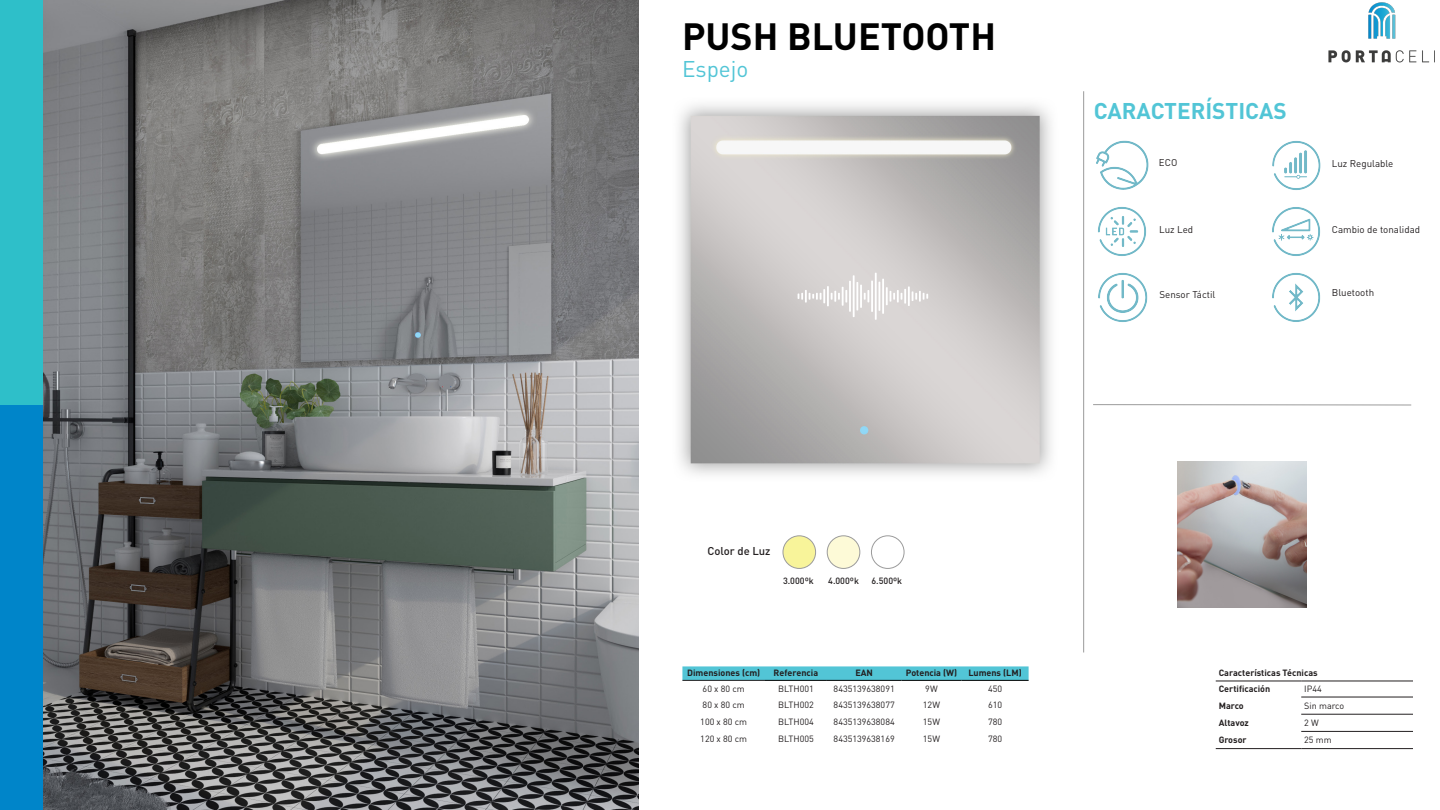
<style>
.page{position:relative;width:1440px;height:810px;background:#fff}
.page>*{position:absolute;margin:0;border:0;box-sizing:border-box;transform-origin:0 0}
.t1{font:700 37.5px "DIN Pro";color:#000}
.t2{font:700 22.5px "DIN Pro";color:#52c5d6}
.t3{font:22.5px "DIN Pro";color:#52c5d6}
.t4{font:500 11.25px "DIN Pro";color:#231f20}
.t5{font:9.75px "DIN Pro";color:#231f20}
.t6{font:9px "DIN Pro";color:#231f20}
.t7{font:700 9px "DIN Pro";color:#231f20}
.t8{font:500 9px "DIN Pro";color:#231f20}
</style>
<div class="page">
<img style="left:42px;top:0;width:597px;height:810px">
<div style="left:0;top:405px;width:42px;height:405px;background:#0085c9"></div>
<div style="left:0;top:0;width:42px;height:405px;background:#2ebfc9"></div>
<img style="left:679px;top:104px;width:372px;height:371px">
<svg style="left:682px;top:666px;width:347px;height:14px;background:#57c5d5"></svg>
<hr style="left:682px;top:680px;width:83px;height:1px;background:#231f20">
<hr style="left:765px;top:680px;width:62px;height:1px;background:#000">
<hr style="left:827px;top:680px;width:75px;height:1px;background:#000">
<hr style="left:902px;top:680px;width:60px;height:1px;background:#000">
<hr style="left:962px;top:680px;width:67px;height:1px;background:#000">
<img style="left:1096px;top:140px;width:52px;height:50px">
<img style="left:1177px;top:462px;width:129px;height:146px">
<img style="left:1098px;top:207px;width:49px;height:49px">
<img style="left:1098px;top:273px;width:50px;height:49px">
<img style="left:1272px;top:141px;width:49px;height:49px">
<hr style="left:1301px;top:748px;width:112px;height:1px;background:#231f20">
<hr style="left:1216px;top:748px;width:85px;height:1px;background:#231f20">
<hr style="left:1301px;top:697px;width:112px;height:1px;background:#231f20">
<hr style="left:1301px;top:714px;width:112px;height:1px;background:#231f20">
<hr style="left:1301px;top:731px;width:112px;height:1px;background:#231f20">
<hr style="left:1216px;top:681px;width:85px;height:1px;background:#231f20">
<hr style="left:1301px;top:681px;width:112px;height:1px;background:#231f20">
<hr style="left:1083px;top:91px;width:1px;height:561px;background:#9b9b9b">
<svg style="left:1093px;top:404px;width:319px;height:2px"></svg>
<img style="left:1272px;top:207px;width:49px;height:49px">
<img style="left:1272px;top:273px;width:49px;height:49px">
<svg style="left:798px;top:286px;width:49px;height:20px"></svg>
<hr style="left:849px;top:281px;width:2px;height:31px;background:#fff">
<svg style="left:853px;top:275px;width:5px;height:42px"></svg>
<hr style="left:860px;top:285px;width:2px;height:23px;background:#fff">
<svg style="left:864px;top:290px;width:5px;height:12px"></svg>
<hr style="left:871px;top:281px;width:2px;height:31px;background:#fff">
<hr style="left:875px;top:273px;width:2px;height:47px;background:#fff">
<svg style="left:879px;top:282px;width:1px;height:29px"></svg>
<hr style="left:882px;top:279px;width:2px;height:35px;background:#fff">
<svg style="left:886px;top:286px;width:42px;height:20px"></svg>
<div style="left:783px;top:536px;width:33px;height:32px;background:#f8f49a;border-radius:50%"></div>
<div style="left:783px;top:536px;width:33px;height:33px;border:1px solid #9b9b9b;border-radius:50%"></div>
<div style="left:827px;top:536px;width:33px;height:32px;background:#fdfad7;border-radius:50%"></div>
<div style="left:827px;top:536px;width:33px;height:33px;border:1px solid #9b9b9b;border-radius:50%"></div>
<div style="left:871px;top:536px;width:33px;height:33px;border:1px solid #9b9b9b;border-radius:50%"></div>
<img style="left:1328px;top:2px;width:107px;height:61px">
<p class="t1" style="left:682px;top:11px;width:315px">PUSH BLUETOOTH</p>
<p class="t3" style="left:682px;top:54px;width:68px">Espejo</p>
<p class="t2" style="left:1094px;top:95px;width:194px">CARACTERÍSTICAS</p>
<p class="t5" style="left:1159px;top:155px;width:20px">ECO</p>
<p class="t5" style="left:1332px;top:157px;width:63px">Luz Regulable</p>
<p class="t5" style="left:1159px;top:223px;width:36px">Luz Led</p>
<p class="t5" style="left:1332px;top:223px;width:90px">Cambio de tonalidad</p>
<p class="t5" style="left:1159px;top:287px;width:58px">Sensor Táctil</p>
<p class="t5" style="left:1332px;top:286px;width:44px">Bluetooth</p>
<p class="t4" style="left:707px;top:543px;width:65px">Color de Luz</p>
<p class="t8" style="left:783px;top:574px;width:32px">3.000ºk</p>
<p class="t8" style="left:828px;top:574px;width:32px">4.000ºk</p>
<p class="t8" style="left:871px;top:574px;width:32px">6.500ºk</p>
<p class="t7" style="left:687px;top:667px;width:75px">Dimensiones (cm)</p>
<p class="t7" style="left:774px;top:667px;width:46px">Referencia</p>
<p class="t7" style="left:855px;top:667px;width:19px">EAN</p>
<p class="t7" style="left:906px;top:667px;width:53px">Potencia (W)</p>
<p class="t7" style="left:968px;top:667px;width:55px">Lumens (LM)</p>
<p class="t6" style="left:703px;top:682px;width:44px">60 x 80 cm</p>
<p class="t6" style="left:778px;top:682px;width:37px">BLTH001</p>
<p class="t6" style="left:834px;top:682px;width:63px">8435139638091</p>
<p class="t6" style="left:925px;top:682px;width:14px">9W</p>
<p class="t6" style="left:988px;top:682px;width:16px">450</p>
<p class="t6" style="left:703px;top:699px;width:44px">80 x 80 cm</p>
<p class="t6" style="left:778px;top:699px;width:37px">BLTH002</p>
<p class="t6" style="left:834px;top:699px;width:63px">8435139638077</p>
<p class="t6" style="left:923px;top:699px;width:19px">12W</p>
<p class="t6" style="left:988px;top:699px;width:16px">610</p>
<p class="t6" style="left:700px;top:716px;width:48px">100 x 80 cm</p>
<p class="t6" style="left:778px;top:716px;width:37px">BLTH004</p>
<p class="t6" style="left:834px;top:716px;width:63px">8435139638084</p>
<p class="t6" style="left:923px;top:716px;width:19px">15W</p>
<p class="t6" style="left:988px;top:716px;width:16px">780</p>
<p class="t6" style="left:700px;top:732px;width:48px">120 x 80 cm</p>
<p class="t6" style="left:778px;top:732px;width:37px">BLTH005</p>
<p class="t6" style="left:834px;top:732px;width:63px">8435139638169</p>
<p class="t6" style="left:923px;top:732px;width:19px">15W</p>
<p class="t6" style="left:988px;top:732px;width:16px">780</p>
<p class="t7" style="left:1219px;top:666px;width:100px">Características Técnicas</p>
<p class="t7" style="left:1219px;top:683px;width:53px">Certificación</p>
<p class="t6" style="left:1304px;top:683px;width:19px">IP44</p>
<p class="t7" style="left:1219px;top:700px;width:26px">Marco</p>
<p class="t6" style="left:1304px;top:700px;width:42px">Sin marco</p>
<p class="t7" style="left:1219px;top:717px;width:32px">Altavoz</p>
<p class="t6" style="left:1304px;top:717px;width:16px">2 W</p>
<p class="t7" style="left:1219px;top:734px;width:29px">Grosor</p>
<p class="t6" style="left:1304px;top:734px;width:29px">25 mm</p>
</div>
